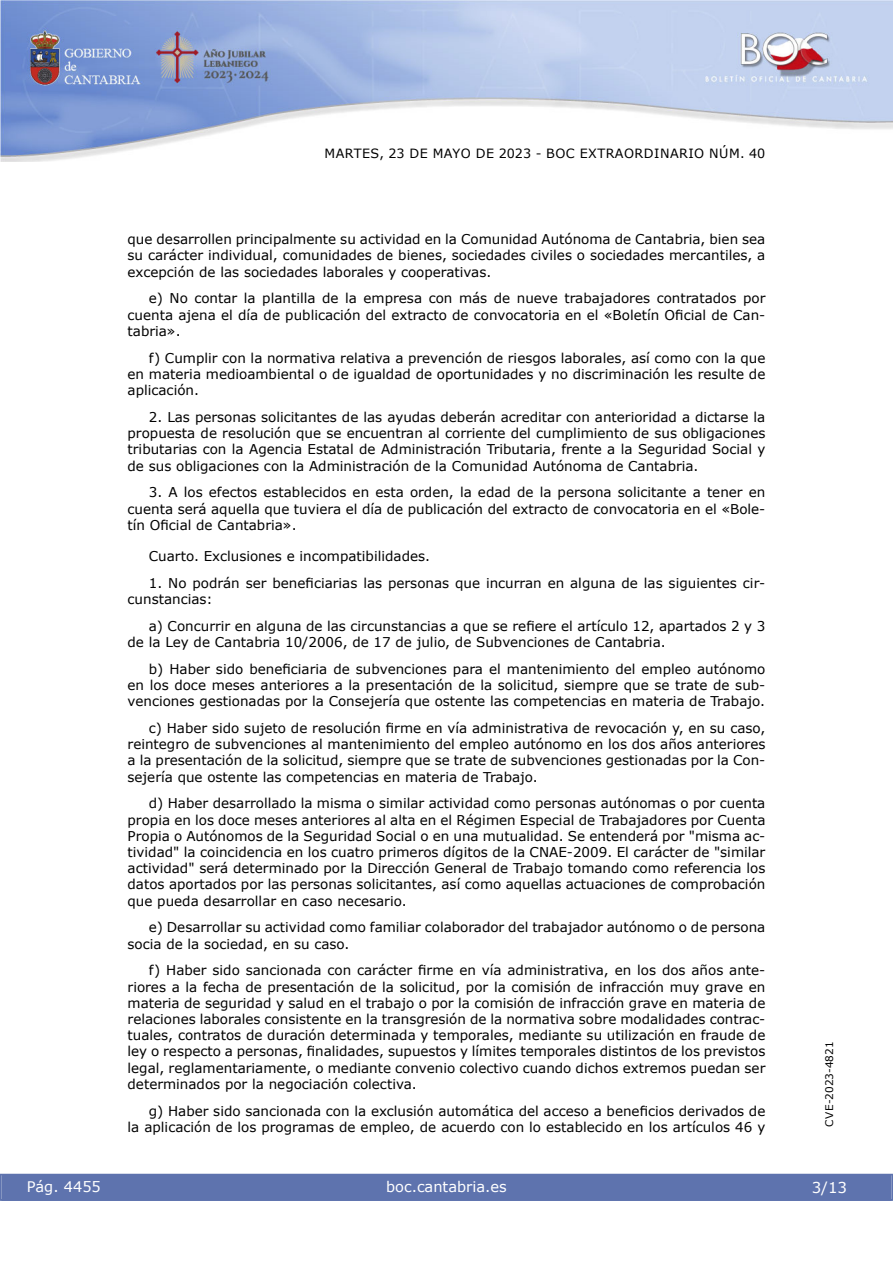
<style>
.page{position:relative;width:893px;height:1263px;background:#fff}
.page>*{position:absolute;margin:0;border:0;box-sizing:border-box;transform-origin:0 0}
.t1{font:15px "Verdana 2";color:#fff}
.t2{font:14.55px "Verdana 2";color:#fff}
.inicio_de_parrafo{font:13.5px/16.2px "Verdana 2";color:#000;text-align:justify}
.inicio_de_parrafo-2{font:13.5px/16.2px "Verdana";color:#000}
.t3{font:12.75px "Verdana 2";letter-spacing:.035em;color:#000}
.t4{font:10.5px "Verdana 2";color:#000}
.s1{font-family:"Verdana"}
.s2{font-family:"Verdana 2"}
</style>
<div class="page">
<img style="left:0;top:0;width:893px;height:161px">
<div style="left:1px;top:1174px;width:890px;height:27px;background:#5e73ae"></div>
<p class="t3" style="left:324px;top:144px;width:442px">MARTES, 23 DE MAYO DE 2023 - BOC EXTRAORDINARIO NÚM. 40</p>
<p class="inicio_de_parrafo" style="left:128px;top:231px;width:639px">que desarrollen principalmente su actividad en la Comunidad Autónoma de Cantabria, bien sea su carácter individual, comunidades de bienes, sociedades civiles o sociedades mercantiles, a excepción de las sociedades laborales y cooperativas.</p>
<p class="inicio_de_parrafo-2" style="left:128px;top:290px;width:639px;text-align:justify;text-indent:21px">e) No contar la plantilla de la empresa con más de nueve trabajadores contratados por cuenta ajena el día de publicación del extracto de convocatoria en el «Boletín Oficial de Can&shy;tabria».</p>
<p class="inicio_de_parrafo" style="left:128px;top:349px;width:639px;text-indent:21px"><span class="s1">f) Cumplir con la normativa relativa a prevención de riesgos laborales, así como con la que </span>en materia medioambiental o de igualdad de oportunidades y no discriminación les resulte de aplicación.</p>
<p class="inicio_de_parrafo" style="left:128px;top:409px;width:639px;text-indent:21px">2. Las personas solicitantes de las ayudas deberán acreditar con anterioridad a dictarse la propuesta de resolución que se encuentran al corriente del cumplimiento de sus obligaciones tributarias con la Agencia Estatal de Administración Tributaria, frente a la Seguridad Social y de sus obligaciones con la Administración de la Comunidad Autónoma de Cantabria.</p>
<p class="inicio_de_parrafo" style="left:128px;top:484px;width:639px;text-indent:21px">3. A los efectos establecidos en esta orden, la edad de la persona solicitante a tener en cuenta será aquella que tuviera el día de publicación del extracto de convocatoria en el «Bole&shy;<span class="s1">tín Oficial de Cantabria».</span></p>
<p class="inicio_de_parrafo" style="left:149px;top:548px;width:283px">Cuarto. Exclusiones e incompatibilidades.</p>
<p class="inicio_de_parrafo-2" style="left:128px;top:574px;width:639px;text-indent:21px">1. No podrán ser beneficiarias las personas que incurran en alguna de las siguientes cir&shy;<span class="s2">cunstancias:</span></p>
<p class="inicio_de_parrafo-2" style="left:128px;top:617px;width:639px;text-indent:21px">a) Concurrir en alguna de las circunstancias a que se refiere el artículo 12, apartados 2 y 3 <span class="s2">de la Ley de Cantabria 10/2006, de 17 de julio, de Subvenciones de Cantabria.</span></p>
<p class="inicio_de_parrafo" style="left:128px;top:660px;width:639px;text-indent:21px"><span class="s1">b) Haber sido beneficiaria de subvenciones para el mantenimiento del empleo autónomo </span>en los doce meses anteriores a la presentación de la solicitud, siempre que se trate de sub&shy;venciones gestionadas por la Consejería que ostente las competencias en materia de Trabajo.</p>
<p class="inicio_de_parrafo" style="left:128px;top:720px;width:639px;text-indent:21px"><span class="s1">c) Haber sido sujeto de resolución firme en vía administrativa de revocación y, en su caso, </span>reintegro de subvenciones al mantenimiento del empleo autónomo en los dos años anteriores a la presentación de la solicitud, siempre que se trate de subvenciones gestionadas por la Con&shy;sejería que ostente las competencias en materia de Trabajo.</p>
<p class="inicio_de_parrafo" style="left:128px;top:795px;width:639px;text-indent:21px"><span class="s1">d) Haber desarrollado la misma o similar actividad como personas autónomas o por cuenta </span>propia en los doce meses anteriores al alta en el Régimen Especial de Trabajadores por Cuenta Propia o Autónomos de la Seguridad Social o en una mutualidad. Se entenderá por "misma ac&shy;<span class="s1">tividad" la coincidencia en los cuatro primeros dígitos de la CNAE-2009. El carácter de "similar </span>actividad" será determinado por la Dirección General de Trabajo tomando como referencia los datos aportados por las personas solicitantes, así como aquellas actuaciones de comprobación que pueda desarrollar en caso necesario.</p>
<p class="inicio_de_parrafo-2" style="left:128px;top:919px;width:639px;text-indent:21px">e) Desarrollar su actividad como familiar colaborador del trabajador autónomo o de persona <span class="s2">socia de la sociedad, en su caso.</span></p>
<p class="inicio_de_parrafo" style="left:128px;top:962px;width:639px;text-indent:21px"><span class="s1">f) Haber sido sancionada con carácter firme en vía administrativa, en los dos años ante&shy;</span>riores a la fecha de presentación de la solicitud, por la comisión de infracción muy grave en materia de seguridad y salud en el trabajo o por la comisión de infracción grave en materia de relaciones laborales consistente en la transgresión de la normativa sobre modalidades contrac&shy;tuales, contratos de duración determinada y temporales, mediante su utilización en fraude de <span class="s1">ley o respecto a personas, finalidades, supuestos y límites temporales distintos de los previstos </span>legal, reglamentariamente, o mediante convenio colectivo cuando dichos extremos puedan ser determinados por la negociación colectiva.</p>
<p class="inicio_de_parrafo" style="left:128px;top:1102px;width:639px;text-align:right"><span class="s1">g) Haber sido sancionada con la exclusión automática del acceso a beneficios derivados de<br></span>la aplicación de los programas de empleo, de acuerdo con lo establecido en los artículos 46 y</p>
<p class="t2" style="left:27px;top:1177px;width:76px">Pág. 4455</p>
<p class="t2" style="left:386px;top:1177px;width:122px">boc.cantabria.es</p>
<p class="t4" style="left:822px;top:1126px;width:87px;rotate:-90deg">CVE-2023-4821</p>
<p class="t1" style="left:812px;top:1177px;width:37px">3/13</p>
</div>
